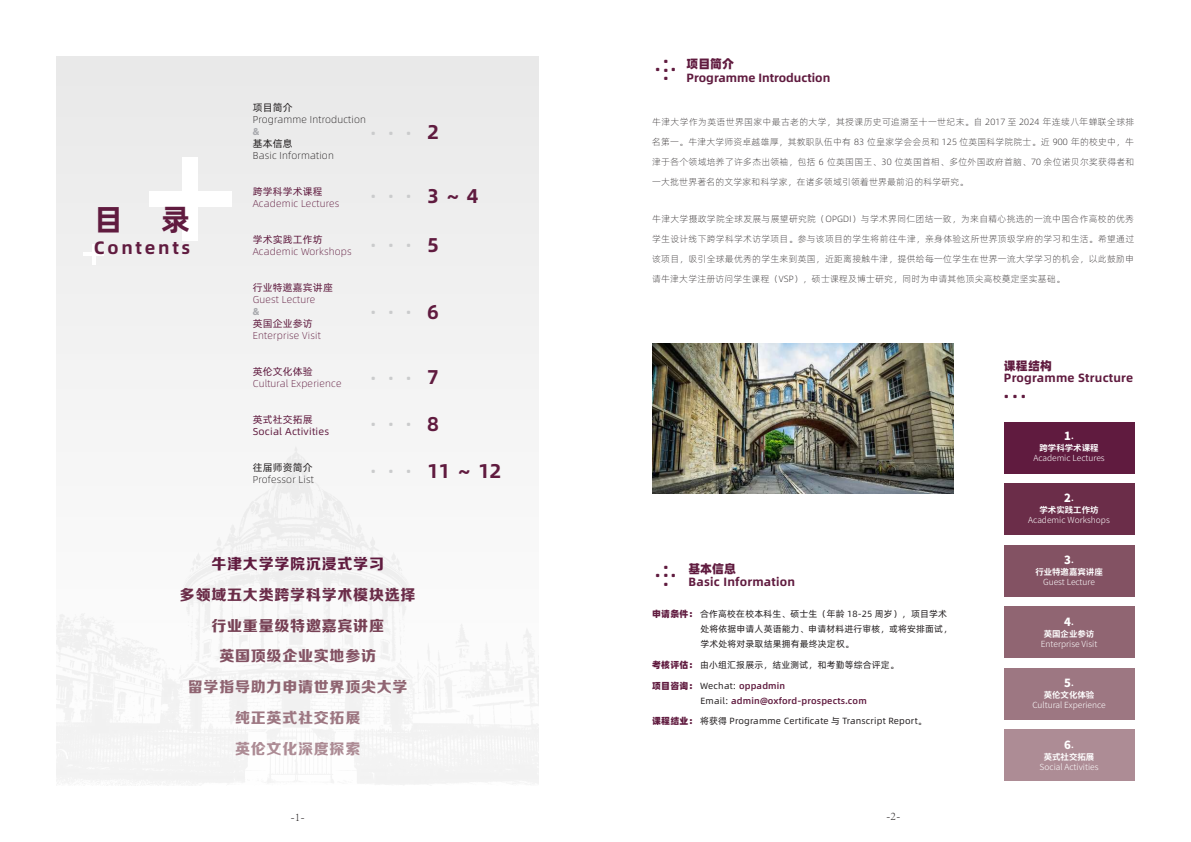
<style>
.page{position:relative;width:1191px;height:842px;background:#fff}
.page>*{position:absolute;margin:0;border:0;box-sizing:border-box;transform-origin:0 0}
.t1{font:700 30px "Alibaba Pu Hui Ti";color:#601b3f}
.t2{font:500 20px "Alibaba Pu Hui Ti";color:#cacbcc}
.t3{font:700 20px "Alibaba Pu Hui Ti";color:#601b3f}
.t4{font:700 18px "Alibaba Pu Hui Ti";letter-spacing:.155em;color:#601b3f}
.t5{font:15px "FZZDHJW GB1 0";letter-spacing:.05em;color:#6b2d49}
.t6{font:15px "FZZDHJW GB1 0";letter-spacing:.05em;color:#906572}
.t7{font:800 15px "Alibaba Pu Hui Ti";color:#601b3f}
.t8{font:15px "FZZDHJW GB1 0";letter-spacing:.05em;color:#601b3f}
.t9{font:15px "FZZDHJW GB1 0";letter-spacing:.05em;color:#774155}
.t10{font:15px "FZZDHJW GB1 0";letter-spacing:.05em;color:#835263}
.t11{font:15px "FZZDHJW GB1 0";letter-spacing:.05em;color:#9d7782}
.t12{font:15px "FZZDHJW GB1 0";letter-spacing:.05em;color:#ad8c95}
.t13{font:700 12px "Alibaba Pu Hui Ti";letter-spacing:.02em;color:#601b3f}
.t14{font:700 12px "Alibaba Pu Hui Ti";color:#601b3f}
.t15{font:800 12px "Alibaba Pu Hui Ti";color:#601b3f}
.t16{font:300 12px "Adobe Song Std";color:#231f20}
.t17{font:800 11.2px "Source Han Sans CN";color:#fff}
.t18{font:300 10px "Alibaba Pu Hui Ti";letter-spacing:.02em;color:#601b3f}
.t19{font:10px/12px "Alibaba Pu Hui Ti";letter-spacing:.02em;color:#601b3f}
.t20{font:300 10px "Alibaba Pu Hui Ti";letter-spacing:.02em;color:#231f20}
.t21{font:10px "Alibaba Pu Hui Ti";letter-spacing:.02em;color:#231f20}
.t22{font:700 10px "Alibaba Pu Hui Ti";color:#a8a9ad}
.t23{font:300 9px "Alibaba Pu Hui Ti";letter-spacing:.025em;color:#231f20}
.t24{font:9px/15px "Alibaba Pu Hui Ti";letter-spacing:.02em;color:#231f20}
.t25{font:500 9px/15px "Alibaba Pu Hui Ti";letter-spacing:.02em;color:#601b3f}
.t26{font:300 8.4px "Source Han Sans CN";color:#fff}
.t27{font:700 8.4px "Source Han Sans CN";color:#fff}
.s1{font-weight:800;color:#601b3f}
.s2{font-weight:800}
.s3{font-weight:400;color:#231f20}
.s4{font-weight:700;font-size:8.4px}
</style>
<div class="page">
<div style="left:57px;top:57px;width:482px;height:728px;background:#e9e9e9"></div>
<hr style="left:83px;top:252px;width:21px;height:4px;background:#fff">
<hr style="left:92px;top:244px;width:4px;height:21px;background:#fff">
<div style="left:149px;top:191px;width:83px;height:15px;background:#fff"></div>
<div style="left:183px;top:157px;width:15px;height:84px;background:#fff"></div>
<div style="left:57px;top:422px;width:482px;height:363px;background:#f7f7f7"></div>
<img style="left:652px;top:344px;width:302px;height:149px">
<div style="left:1004px;top:422px;width:130px;height:51px;background:#601b3f"></div>
<div style="left:1004px;top:545px;width:130px;height:51px;background:#835263"></div>
<div style="left:1004px;top:668px;width:130px;height:51px;background:#9d7782"></div>
<div style="left:1004px;top:483px;width:130px;height:52px;background:#6b2d49"></div>
<div style="left:1004px;top:606px;width:130px;height:52px;background:#906572"></div>
<div style="left:1004px;top:729px;width:130px;height:52px;background:#ad8c95"></div>
<h1 class="t1" style="left:94px;top:195px;width:31px">目</h1>
<h1 class="t1" style="left:161px;top:195px;width:31px">录</h1>
<h3 class="t4" style="left:94px;top:234px;width:98px">Contents</h3>
<p class="t21" style="left:253px;top:100px;width:41px">项目简介</p>
<p class="t20" style="left:253px;top:112px;width:115px">Programme Introduction</p>
<p class="t22" style="left:253px;top:124px;width:8px">&amp;</p>
<p class="t21" style="left:253px;top:136px;width:41px">基本信息</p>
<p class="t20" style="left:253px;top:148px;width:83px">Basic Information</p>
<p class="t19" style="left:253px;top:185px;width:72px">跨学科学术课程</p>
<p class="t18" style="left:253px;top:196px;width:88px">Academic Lectures</p>
<p class="t19" style="left:253px;top:233px;width:72px">学术实践工作坊</p>
<p class="t18" style="left:253px;top:244px;width:100px">Academic Workshops</p>
<p class="t19" style="left:253px;top:281px;width:82px">行业特邀嘉宾讲座</p>
<p class="t18" style="left:253px;top:292px;width:64px">Guest Lecture</p>
<p class="t22" style="left:253px;top:304px;width:8px">&amp;</p>
<p class="t19" style="left:253px;top:317px;width:62px">英国企业参访</p>
<p class="t18" style="left:253px;top:328px;width:70px">Enterprise Visit</p>
<p class="t19" style="left:253px;top:365px;width:62px">英伦文化体验</p>
<p class="t18" style="left:253px;top:376px;width:90px">Cultural Experience</p>
<p class="t19" style="left:253px;top:413px;width:78px">英式社交拓展<br>Social Activities</p>
<p class="t21" style="left:253px;top:460px;width:62px">往届师资简介</p>
<p class="t20" style="left:253px;top:472px;width:63px">Professor List</p>
<h2 class="t2" style="left:370px;top:117px;width:44px">· · ·</h2>
<h2 class="t2" style="left:370px;top:181px;width:44px">· · ·</h2>
<h2 class="t2" style="left:370px;top:230px;width:44px">· · ·</h2>
<h2 class="t2" style="left:370px;top:296px;width:44px">· · ·</h2>
<h2 class="t2" style="left:370px;top:362px;width:44px">· · ·</h2>
<h2 class="t2" style="left:370px;top:409px;width:44px">· · ·</h2>
<h2 class="t2" style="left:370px;top:455px;width:44px">· · ·</h2>
<h2 class="t3" style="left:427px;top:117px;width:13px">2</h2>
<h2 class="t3" style="left:427px;top:180px;width:53px">3 ～ 4</h2>
<h2 class="t3" style="left:427px;top:229px;width:13px">5</h2>
<h2 class="t3" style="left:427px;top:296px;width:13px">6</h2>
<h2 class="t3" style="left:427px;top:362px;width:13px">7</h2>
<h2 class="t3" style="left:427px;top:408px;width:13px">8</h2>
<h2 class="t3" style="left:427px;top:455px;width:76px">11 ～ 12</h2>
<h3 class="t8" style="left:211px;top:556px;width:174px">牛津大学学院沉浸式学习</h3>
<h3 class="t5" style="left:180px;top:587px;width:237px">多领域五大类跨学科学术模块选择</h3>
<h3 class="t9" style="left:211px;top:617px;width:174px">行业重量级特邀嘉宾讲座</h3>
<h3 class="t10" style="left:219px;top:648px;width:158px">英国顶级企业实地参访</h3>
<h3 class="t6" style="left:188px;top:679px;width:221px">留学指导助力申请世界顶尖大学</h3>
<h3 class="t11" style="left:235px;top:709px;width:127px">纯正英式社交拓展</h3>
<h3 class="t12" style="left:235px;top:740px;width:127px">英伦文化深度探索</h3>
<h3 class="t16" style="left:290px;top:810px;width:16px">-1-</h3>
<h3 class="t7" style="left:650px;top:81px;width:24px;rotate:-90deg">...</h3>
<h3 class="t7" style="left:655px;top:54px;width:22px">. .</h3>
<h3 class="t15" style="left:686px;top:54px;width:49px">项目简介</h3>
<h3 class="t14" style="left:686px;top:68px;width:145px">Programme Introduction</h3>
<p class="t23" style="left:652px;top:115px;width:484px">牛津大学作为英语世界国家中最古老的大学，其授课历史可追溯至十一世纪末。自 2017 至 2024 年连续八年蝉联全球排</p>
<p class="t23" style="left:652px;top:135px;width:483px">名第一。牛津大学师资卓越雄厚，其教职队伍中有 83 位皇家学会会员和 125 位英国科学院院士。近 900 年的校史中，牛</p>
<p class="t23" style="left:652px;top:155px;width:484px">津于各个领域培养了许多杰出领袖，包括 6 位英国国王、30 位英国首相、多位外国政府首脑、70 余位诺贝尔奖获得者和</p>
<p class="t23" style="left:652px;top:175px;width:318px">一大批世界著名的文学家和科学家，在诸多领域引领着世界最前沿的科学研究。</p>
<p class="t23" style="left:652px;top:212px;width:483px">牛津大学摄政学院全球发展与展望研究院（OPGDI）与学术界同仁团结一致，为来自精心挑选的一流中国合作高校的优秀</p>
<p class="t23" style="left:652px;top:232px;width:483px">学生设计线下跨学科学术访学项目。参与该项目的学生将前往牛津，亲身体验这所世界顶级学府的学习和生活。希望通过</p>
<p class="t23" style="left:652px;top:252px;width:483px">该项目，吸引全球最优秀的学生来到英国，近距离接触牛津，提供给每一位学生在世界一流大学学习的机会，以此鼓励申</p>
<p class="t23" style="left:652px;top:272px;width:414px">请牛津大学注册访问学生课程（VSP），硕士课程及博士研究，同时为申请其他顶尖高校奠定坚实基础。</p>
<h3 class="t15" style="left:1003px;top:356px;width:50px">课程结构</h3>
<h3 class="t13" style="left:1003px;top:369px;width:131px">Programme Structure</h3>
<h3 class="t7" style="left:1003px;top:380px;width:24px">...</h3>
<h3 class="t7" style="left:650px;top:587px;width:24px;rotate:-90deg">...</h3>
<h3 class="t7" style="left:655px;top:559px;width:22px">. .</h3>
<h3 class="t15" style="left:688px;top:559px;width:49px">基本信息</h3>
<h3 class="t13" style="left:688px;top:573px;width:108px">Basic Information</h3>
<p class="t24" style="left:700px;top:606px;width:253px;text-indent:-48px"><span class="s1">申请条件：</span>合作高校在校本科生、硕士生（年龄 18-25 周岁），项目学术处将依据申请人英语能力、申请材料进行审核，或将安排面试，学术处将对录取结果拥有最终决定权。</p>
<p class="t24" style="left:652px;top:657px;width:248px"><span class="s1">考核评估：</span>由小组汇报展示，结业测试，和考勤等综合评定。</p>
<p class="t25" style="left:700px;top:677px;width:168px;text-indent:-48px"><span class="s2">项目咨询：</span> <span class="s3">Wechat:</span> oppadmin<br><span class="s3">Email:</span> admin@oxford-prospects.com</p>
<p class="t24" style="left:652px;top:713px;width:276px"><span class="s1">课程结业：</span>将获得 Programme Certificate 与 Transcript Report。</p>
<h3 class="t16" style="left:886px;top:809px;width:16px">-2-</h3>
<p class="t17" style="left:1064px;top:430px;width:11px">1<span class="s4">.</span></p>
<p class="t27" style="left:1039px;top:443px;width:60px">跨学科学术课程</p>
<p class="t26" style="left:1033px;top:453px;width:73px">Academic Lectures</p>
<p class="t17" style="left:1064px;top:492px;width:11px">2<span class="s4">.</span></p>
<p class="t27" style="left:1039px;top:505px;width:60px">学术实践工作坊</p>
<p class="t26" style="left:1028px;top:515px;width:83px">Academic Workshops</p>
<p class="t17" style="left:1064px;top:554px;width:11px">3<span class="s4">.</span></p>
<p class="t27" style="left:1035px;top:567px;width:69px">行业特邀嘉宾讲座</p>
<p class="t26" style="left:1043px;top:577px;width:53px">Guest Lecture</p>
<p class="t17" style="left:1064px;top:615px;width:11px">4<span class="s4">.</span></p>
<p class="t27" style="left:1043px;top:629px;width:52px">英国企业参访</p>
<p class="t26" style="left:1040px;top:639px;width:58px">Enterprise Visit</p>
<p class="t17" style="left:1064px;top:676px;width:11px">5<span class="s4">.</span></p>
<p class="t27" style="left:1043px;top:690px;width:52px">英伦文化体验</p>
<p class="t26" style="left:1032px;top:700px;width:75px">Cultural Experience</p>
<p class="t17" style="left:1064px;top:738px;width:11px">6<span class="s4">.</span></p>
<p class="t27" style="left:1043px;top:752px;width:52px">英式社交拓展</p>
<p class="t26" style="left:1039px;top:762px;width:60px">Social Activities</p>
</div>
